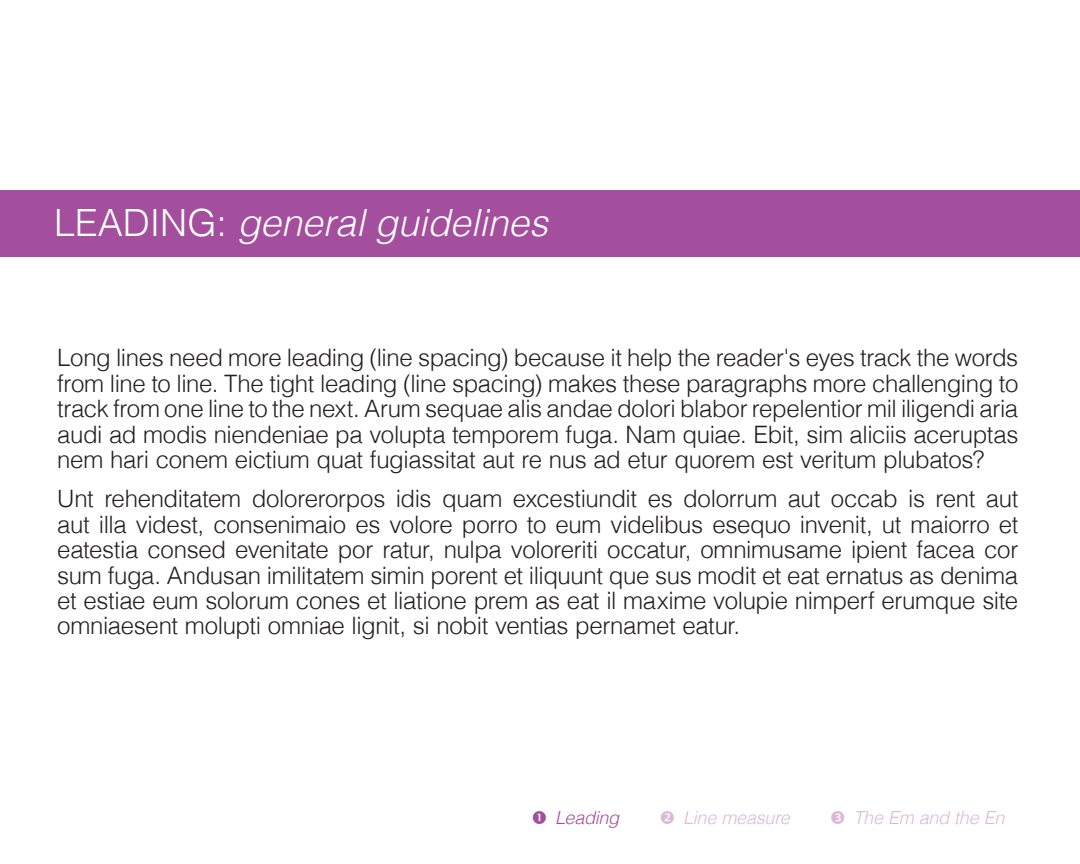
<style>
.page{position:relative;width:1080px;height:864px;background:#fff}
.page>*{position:absolute;margin:0;border:0;box-sizing:border-box;transform-origin:0 0}
.t1{font:italic 300 37.5px "Helvetica";color:#fff}
.t2{font:300 24px/25.5px "Helvetica";letter-spacing:-.015em;color:#231f20;text-align:justify}
.t3{font:italic 300 18px "Helvetica";letter-spacing:-.01em;color:#dbb9d8}
.t4{font:italic 300 18px "Helvetica";letter-spacing:-.015em;color:#a44f9e}
.s1{font-style:normal}
</style>
<div class="page">
<div style="left:0;top:190px;width:1080px;height:67px;background:#a44f9e"></div>
<h1 class="t1" style="left:54px;top:199px;width:495px"><span class="s1">Leading:</span> general guidelines</h1>
<p class="t2" style="left:57px;top:345px;width:963px">Long lines need more leading (line spacing) because it help the reader's eyes track the words from line to line. The tight leading (line spacing) makes these paragraphs more challenging to track from one line to the next. Arum sequae alis andae dolori blabor repelentior mil iligendi aria audi ad modis niendeniae pa volupta temporem fuga. Nam quiae. Ebit, sim aliciis aceruptas nem hari conem eictium quat fugiassitat aut re nus ad etur quorem est veritum plubatos?</p>
<p class="t2" style="left:57px;top:486px;width:963px">Unt rehenditatem dolorerorpos idis quam excestiundit es dolorrum aut occab is rent aut aut illa videst, consenimaio es volore porro to eum videlibus esequo invenit, ut maiorro et eatestia consed evenitate por ratur, nulpa voloreriti occatur, omnimusame ipient facea cor sum fuga. Andusan imilitatem simin porent et iliquunt que sus modit et eat ernatus as denima et estiae eum solorum cones et liatione prem as eat il maxime volupie nimperf erumque site omniaesent molupti omniae lignit, si nobit ventias pernamet eatur.</p>
<p class="t4" style="left:555px;top:806px;width:66px">Leading</p>
<p class="t3" style="left:683px;top:806px;width:108px">Line measure</p>
<p class="t3" style="left:853px;top:806px;width:152px">The Em and the En</p>
</div>
